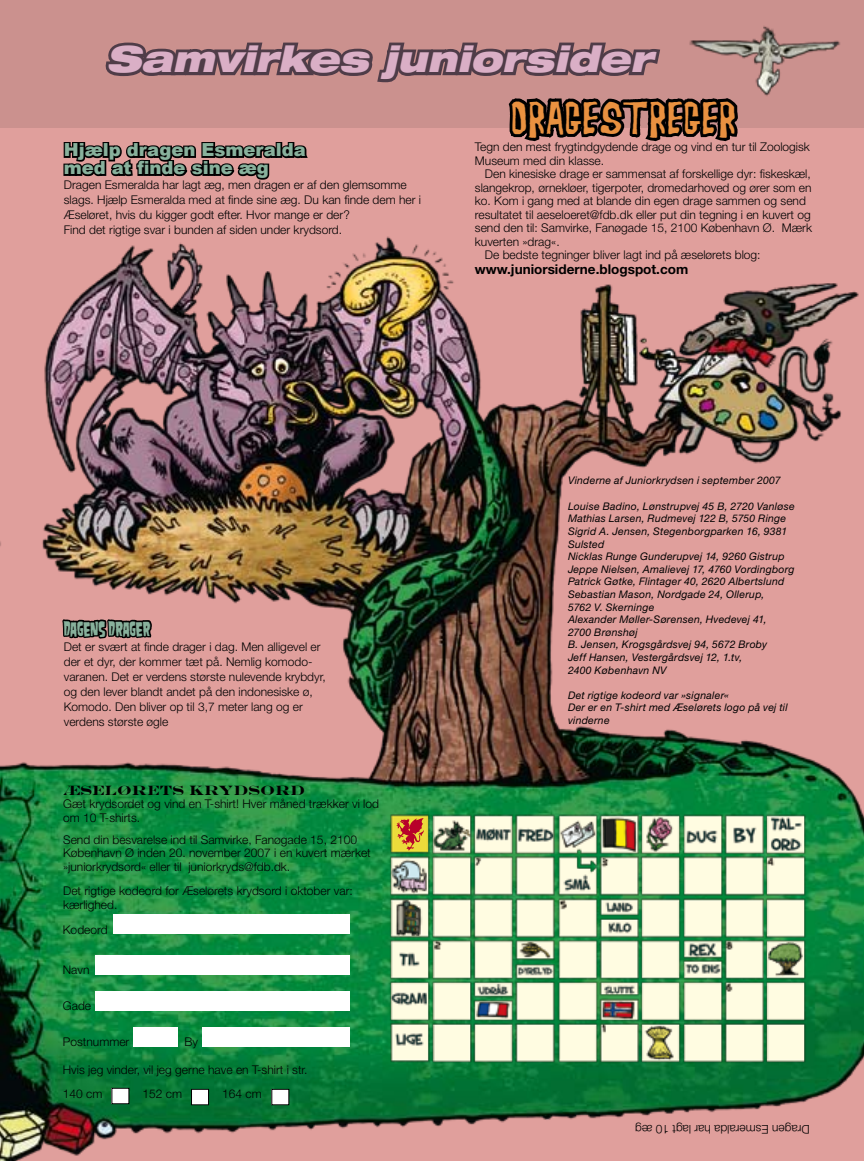
<style>
.page{position:relative;width:864px;height:1161px;background:#fff}
.page>*{position:absolute;margin:0;border:0;box-sizing:border-box;transform-origin:0 0}
.t1{font:italic 900 expanded 36px "Helvetica Neue";color:#daafc6}
.t2{font:36px "Morgus";letter-spacing:.05em;color:#e99140}
.t3{font:900 18px/18px "Arial";color:#88b19c}
.t4{font:16.5px "Danzig 4 p";color:#88b19c}
.t5{font:700 13.5px "Helvetica Neue";color:#000}
.t6{font:700 13.5px "Engravers";color:#000}
.t7{font:300 12px/15px "Helvetica Neue";color:#000}
.t8{font:italic 10.5px/12.6px "Helvetica Neue";letter-spacing:.02em;color:#000}
</style>
<div class="page">
<img style="left:0;top:0;width:863px;height:1161px">
<div style="left:272px;top:1089px;width:17px;height:16px;background:#fff"></div>
<div style="left:271px;top:1089px;width:18px;height:16px;border:1px solid #000"></div>
<div style="left:112px;top:1088px;width:17px;height:16px;background:#fff"></div>
<div style="left:111px;top:1088px;width:18px;height:16px;border:1px solid #000"></div>
<div style="left:191px;top:1089px;width:17px;height:16px;background:#fff"></div>
<div style="left:191px;top:1089px;width:18px;height:16px;border:1px solid #000"></div>
<img style="left:348px;top:792px;width:515px;height:278px">
<div style="left:113px;top:915px;width:236px;height:19px;background:#fff"></div>
<div style="left:95px;top:955px;width:254px;height:19px;background:#fff"></div>
<div style="left:95px;top:991px;width:254px;height:20px;background:#fff"></div>
<div style="left:202px;top:1027px;width:147px;height:19px;background:#fff"></div>
<div style="left:133px;top:1027px;width:45px;height:19px;background:#fff"></div>
<img style="left:740px;top:22px;width:101px;height:77px">
<svg style="left:61px;top:564px;width:92px;height:160px;background:#bb8580"></svg>
<svg style="left:62px;top:0;width:678px;height:182px;background:#ad7b7a"></svg>
<svg style="left:396px;top:818px;width:27px;height:32px"></svg>
<h1 class="t1" style="left:106px;top:36px;width:547px">Samvirkes juniorsider</h1>
<h2 class="t3" style="left:64px;top:141px;width:243px">Hjælp dragen Esmeralda med at finde sine æg</h2>
<p class="t7" style="left:64px;top:177px;width:358px">Dragen Esmeralda har lagt æg, men dragen er af den glemsomme slags. Hjælp Esmeralda med at finde sine æg. Du kan finde dem her i Æseløret, hvis du kigger godt efter. Hvor mange er der?<br>Find det rigtige svar i bunden af siden under krydsord.</p>
<h1 class="t2" style="left:512px;top:100px;width:224px">DRAGESTREGER</h1>
<p class="t7" style="left:474px;top:140px;width:336px;line-height:13.5px">Tegn den mest frygtindgydende drage og vind en tur til Zoologisk<br>Museum med din klasse.</p>
<p class="t7" style="left:484px;top:166px;width:327px">Den kinesiske drage er sammensat af forskellige dyr: fiskeskæl,</p>
<p class="t7" style="left:474px;top:180px;width:338px">slangekrop, ørnekløer, tigerpoter, dromedarhoved og ører som en</p>
<p class="t7" style="left:474px;top:193px;width:332px">ko. Kom i gang med at blande din egen drage sammen og send</p>
<p class="t7" style="left:474px;top:207px;width:337px">resultatet til aeseloeret@fdb.dk eller put din tegning i en kuvert og</p>
<p class="t7" style="left:474px;top:220px;width:338px">send den til: Samvirke, Fanøgade 15, 2100 København Ø. Mærk</p>
<p class="t7" style="left:474px;top:234px;width:86px">kuverten »drag«.</p>
<p class="t7" style="left:484px;top:247px;width:277px">De bedste tegninger bliver lagt ind på æselørets blog:</p>
<p class="t5" style="left:474px;top:261px;width:215px">www.juniorsiderne.blogspot.com</p>
<h3 class="t4" style="left:64px;top:621px;width:88px">DAGENS DRAGER</h3>
<p class="t7" style="left:64px;top:639px;width:263px">Det er svært at finde drager i dag. Men alligevel er der et dyr, der kommer tæt på. Nemlig komodo&shy;varanen. Det er verdens største nulevende krybdyr, og den lever blandt andet på den indonesiske ø, Komodo. Den bliver op til 3,7 meter lang og er verdens største øgle</p>
<p class="t6" style="left:63px;top:782px;width:243px">ÆSELØRETS KRYDSORD</p>
<p class="t7" style="left:63px;top:797px;width:317px;line-height:13.5px">Gæt krydsordet og vind en T-shirt! Hver måned trækker vi lod om 10 T-shirts.</p>
<p class="t7" style="left:63px;top:832px;width:309px;line-height:13.5px">Send din besvarelse ind til Samvirke, Fanøgade 15, 2100<br>København Ø inden 20. november 2007 i en kuvert mærket »juniorkrydsord« eller til juniorkryds@fdb.dk.</p>
<p class="t7" style="left:63px;top:884px;width:291px;line-height:13.5px">Det rigtige kodeord for Æselørets krydsord i oktober var: kærlighed.</p>
<p class="t7" style="left:63px;top:922px;width:46px">Kodeord</p>
<p class="t7" style="left:63px;top:962px;width:28px">Navn</p>
<p class="t7" style="left:63px;top:998px;width:30px">Gade</p>
<p class="t7" style="left:63px;top:1034px;width:68px">Postnummer</p>
<p class="t7" style="left:184px;top:1034px;width:15px">By</p>
<p class="t7" style="left:63px;top:1058px;width:246px;line-height:23.4px">Hvis jeg vinder, vil jeg gerne have en T-shirt i str.<br>140 cm</p>
<p class="t7" style="left:142px;top:1085px;width:41px">152 cm</p>
<p class="t7" style="left:222px;top:1085px;width:41px">164 cm</p>
<p class="t8" style="left:567px;top:474px;width:214px">Vinderne af Juniorkrydsen i september 2007</p>
<p class="t8" style="left:567px;top:499px;width:228px">Louise Badino, Lønstrupvej 45 B, 2720 Vanløse Mathias Larsen, Rudmevej 122 B, 5750 Ringe Sigrid A. Jensen, Stegenborgparken 16, 9381<br>Sulsted<br>Nicklas Runge Gunderupvej 14, 9260 Gistrup Jeppe Nielsen, Amalievej 17, 4760 Vordingborg Patrick Gøtke, Flintager 40, 2620 Albertslund Sebastian Mason, Nordgade 24, Ollerup,<br>5762 V. Skerninge<br>Alexander Møller-Sørensen, Hvedevej 41,<br>2700 Brønshøj<br>B. Jensen, Krogsgårdsvej 94, 5672 Broby<br>Jeff Hansen, Vestergårdsvej 12, 1.tv,<br>2400 København NV</p>
<p class="t8" style="left:567px;top:688px;width:221px">Det rigtige kodeord var »signaler«<br>Der er en T-shirt med Æselørets logo på vej til vinderne</p>
<p class="t7" style="left:809px;top:1137px;width:176px;rotate:-180deg">Dragen Esmeralda har lagt 10 æg</p>
</div>
